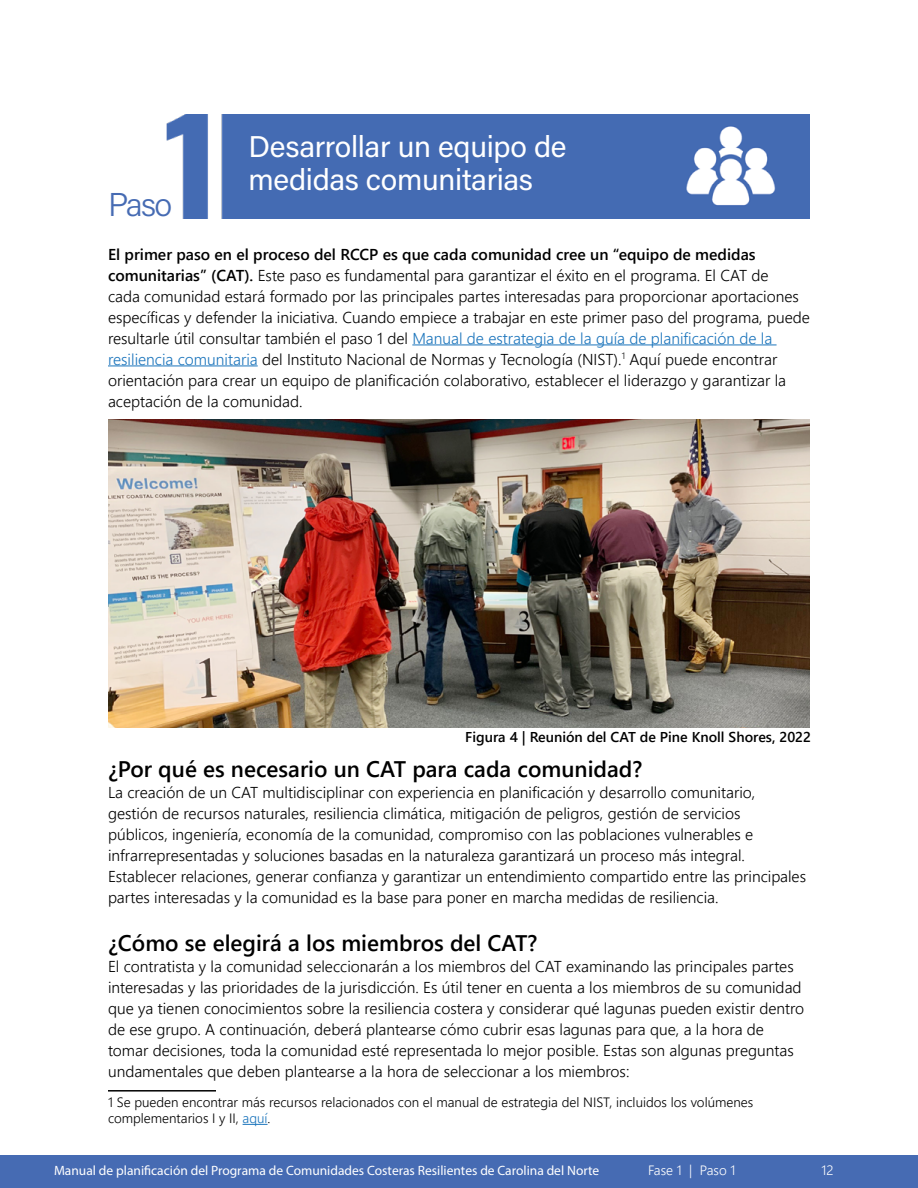
<style>
.page{position:relative;width:918px;height:1188px;background:#fff}
.page>*{position:absolute;margin:0;border:0;box-sizing:border-box;transform-origin:0 0}
.t1{font:300 33px "Acumin Pro";color:#466bb3}
.t2{font:30px/33px "Acumin Pro";letter-spacing:-.01em;color:#fff}
.t3{font:22.5px "Webly Sleek UI Semibold";color:#000}
.t4{font:15.75px/21px "Webly Sleek UI Semilight";color:#000}
.t5{font:15.75px "Webly Sleek UI Semibold";color:#000}
.t6{font:14.25px "Webly Sleek UI Semibold";color:#000}
.t7{font:13.5px/16.2px "Webly Sleek UI Semilight";color:#000}
.t8{font:13.5px "Myriad Pro";color:#fff}
.t9{font:13.5px "Webly Sleek UI Semilight";color:#fff}
.s1{font-family:"Webly Sleek UI Semibold"}
.s2{color:#1c75bc}
</style>
<div class="page">
<div style="left:0;top:1156px;width:918px;height:32px;background:#466bb3"></div>
<img style="left:166px;top:114px;width:644px;height:104px">
<hr style="left:412px;top:344px;width:365px;height:1px;background:#1c75bc">
<hr style="left:108px;top:365px;width:150px;height:1px;background:#1c75bc">
<hr style="left:108px;top:1090px;width:108px;height:2px;background:#000">
<svg style="left:243px;top:1124px;width:25px;height:1px"></svg>
<img style="left:108px;top:419px;width:702px;height:309px">
<h1 class="t1" style="left:108px;top:182px;width:66px">Paso</h1>
<h2 class="t2" style="left:248px;top:129px;width:320px">Desarrollar un equipo de medidas comunitarias</h2>
<p class="t5" style="left:108px;top:242px;width:649px">El primer paso en el proceso del RCCP es que cada comunidad cree un “equipo de medidas</p>
<p class="t4" style="left:108px;top:264px;width:703px"><span class="s1">comunitarias” (CAT).</span> Este paso es fundamental para garantizar el éxito en el programa. El CAT de<br>cada comunidad estará formado por las principales partes interesadas para proporcionar aportaciones específicas y defender la iniciativa. Cuando empiece a trabajar en este primer paso del programa, puede resultarle útil consultar también el paso 1 del <span class="s2">Manual de estrategia de la guía de planificación de la resiliencia comunitaria</span> del Instituto Nacional de Normas y Tecnología (NIST).<sup>1</sup> Aquí puede encontrar orientación para crear un equipo de planificación colaborativo, establecer el liderazgo y garantizar la aceptación de la comunidad.</p>
<p class="t6" style="left:465px;top:726px;width:347px">Figura 4 | Reunión del CAT de Pine Knoll Shores, 2022</p>
<h3 class="t3" style="left:108px;top:752px;width:536px">¿Por qué es necesario un CAT para cada comunidad?</h3>
<p class="t4" style="left:108px;top:781px;width:700px">La creación de un CAT multidisciplinar con experiencia en planificación y desarrollo comunitario, gestión de recursos naturales, resiliencia climática, mitigación de peligros, gestión de servicios<br>públicos, ingeniería, economía de la comunidad, compromiso con las poblaciones vulnerables e infrarrepresentadas y soluciones basadas en la naturaleza garantizará un proceso más integral.<br>Establecer relaciones, generar confianza y garantizar un entendimiento compartido entre las principales partes interesadas y la comunidad es la base para poner en marcha medidas de resiliencia.</p>
<h3 class="t3" style="left:108px;top:926px;width:431px">¿Cómo se elegirá a los miembros del CAT?</h3>
<p class="t4" style="left:108px;top:955px;width:698px">El contratista y la comunidad seleccionarán a los miembros del CAT examinando las principales partes interesadas y las prioridades de la jurisdicción. Es útil tener en cuenta a los miembros de su comunidad que ya tienen conocimientos sobre la resiliencia costera y considerar qué lagunas pueden existir dentro de ese grupo. A continuación, deberá plantearse cómo cubrir esas lagunas para que, a la hora de tomar decisiones, toda la comunidad esté representada lo mejor posible. Estas son algunas preguntas undamentales que deben plantearse a la hora de seleccionar a los miembros:</p>
<p class="t7" style="left:108px;top:1094px;width:647px">1 Se pueden encontrar más recursos relacionados con el manual de estrategia del NIST, incluidos los volúmenes complementarios I y II, <span class="s2">aquí</span>.</p>
<p class="t9" style="left:648px;top:1160px;width:89px">Fase 1 | Paso 1</p>
<p class="t9" style="left:821px;top:1160px;width:14px">12</p>
<p class="t8" style="left:54px;top:1162px;width:547px">Manual de planificación del Programa de Comunidades Costeras Resilientes de Carolina del Norte</p>
<p class="t8" style="left:648px;top:1162px;width:74px">Introducción</p>
</div>
